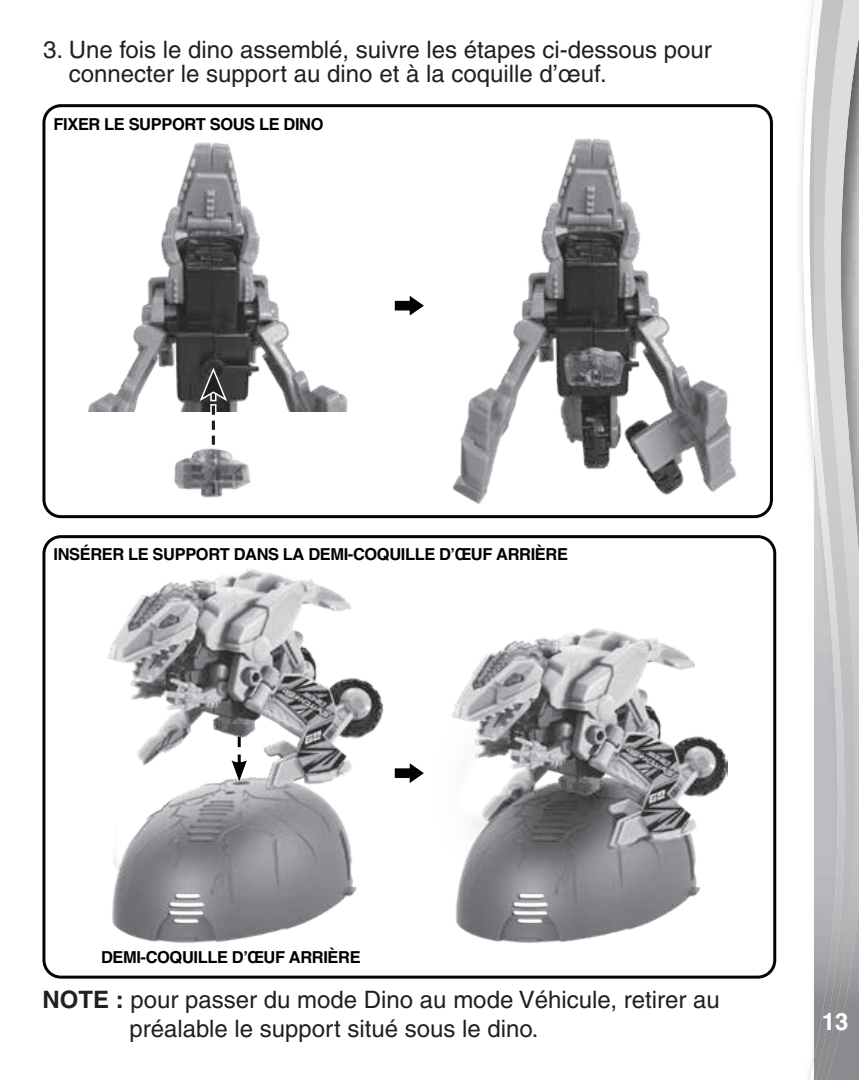
<style>
.page{position:relative;width:859px;height:1080px;background:#fff}
.page>*{position:absolute;margin:0;border:0;box-sizing:border-box;transform-origin:0 0}
.t1{font:500 24px/28.8px "Helvetica";color:#231f20}
.t2{font:700 24px "Helvetica";color:#fff}
.t3{font:700 16.5px "Helvetica";letter-spacing:-.025em;color:#000}
.s1{font-weight:700}
</style>
<div class="page">
<svg style="left:802px;top:0;width:12px;height:1080px"></svg>
<img style="left:847px;top:906px;width:12px;height:174px">
<svg style="left:847px;top:0;width:12px;height:906px"></svg>
<img style="left:814px;top:0;width:33px;height:1080px">
<img style="left:107px;top:569px;width:620px;height:374px">
<div style="left:42px;top:535px;width:734px;height:444px;border:3px solid #030303;border-radius:17px"></div>
<div style="left:42px;top:104px;width:731px;height:414px;border:3px solid #030303;border-radius:17px"></div>
<img style="left:88px;top:142px;width:260px;height:269px">
<img style="left:452px;top:138px;width:285px;height:366px">
<svg style="left:232px;top:737px;width:15px;height:44px"></svg>
<img style="left:174px;top:448px;width:77px;height:50px">
<div style="left:210px;top:434px;width:6px;height:12px;border:2px solid #fff"></div>
<div style="left:210px;top:419px;width:6px;height:12px;border:2px solid #fff"></div>
<div style="left:210px;top:404px;width:6px;height:12px;border:2px solid #fff"></div>
<svg style="left:198px;top:368px;width:31px;height:35px"></svg>
<svg style="left:395px;top:296px;width:29px;height:20px"></svg>
<svg style="left:395px;top:763px;width:29px;height:20px"></svg>
<p class="t1" style="left:69px;top:38px;width:645px;line-height:24px;text-indent:-26px">3. Une fois le dino assemblé, suivre les étapes ci-dessous pour connecter le support au dino et à la coquille d’œuf.</p>
<p class="t3" style="left:54px;top:114px;width:271px">FIXER LE SUPPORT SOUS LE DINO</p>
<p class="t3" style="left:54px;top:544px;width:516px">INSÉRER LE SUPPORT DANS LA DEMI-COQUILLE D’ŒUF ARRIÈRE</p>
<p class="t3" style="left:101px;top:947px;width:261px">DEMI-COQUILLE D’ŒUF ARRIÈRE</p>
<p class="t1" style="left:129px;top:985px;width:592px;text-indent:-87px"><span class="s1">NOTE :</span> pour passer du mode Dino au mode Véhicule, retirer au préalable le support situé sous le dino.</p>
<p class="t2" style="left:822px;top:1007px;width:28px">13</p>
</div>
